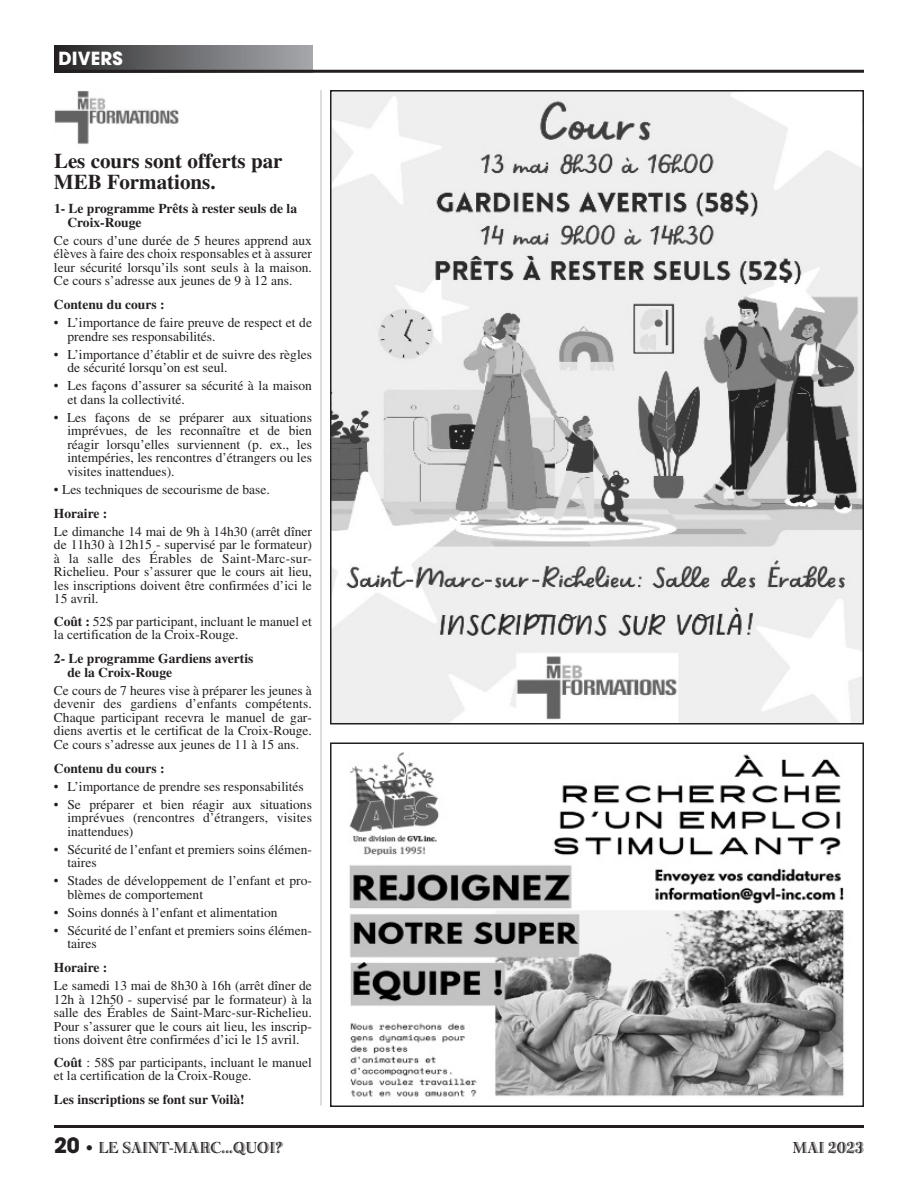
<style>
.page{position:relative;width:918px;height:1188px;background:#fff}
.page>*{position:absolute;margin:0;border:0;box-sizing:border-box;transform-origin:0 0}
.t1{font:700 21px/21px "Times";color:#231f20}
.t2{font:700 18px "Avant Garde";letter-spacing:.005em;color:#fff}
.t3{font:16.5px "Bertie Plain";color:#231f20}
.t4{font:13.5px/13.5px "Times";color:#231f20}
.t5{font:700 13.5px/13.5px "Times";color:#231f20}
.s1{font-weight:700}
.s2{font-family:"Avant Garde";font-weight:700;font-size:21px}
.s3{font-family:"Frutiger";font-weight:900;font-style:italic;font-size:15px}
</style>
<div class="page">
<hr style="left:54px;top:1125px;width:810px;height:3px;background:#231f20">
<img style="left:333px;top:93px;width:528px;height:629px">
<div style="left:330px;top:90px;width:534px;height:635px;border:2px solid #231f20"></div>
<img style="left:349px;top:752px;width:496px;height:345px">
<div style="left:330px;top:742px;width:534px;height:365px;border:2px solid #231f20"></div>
<svg style="left:54px;top:45px;width:258px;height:25px"></svg>
<hr style="left:54px;top:70px;width:810px;height:3px;background:#231f20">
<img style="left:54px;top:90px;width:125px;height:54px">
<hr style="left:321px;top:90px;width:1px;height:1016px;background:#bcbdc0">
<h2 class="t2" style="left:59px;top:52px;width:66px">DIVERS</h2>
<h1 class="t1" style="left:54px;top:153px;width:230px">Les cours sont offerts par<br>MEB Formations.</h1>
<p class="t5" style="left:67px;top:203px;width:231px;text-indent:-13px">1- Le programme Prêts à rester seuls de la<br>Croix-Rouge</p>
<p class="t4" style="left:54px;top:235px;width:260px;text-align:justify">Ce cours d’une durée de 5 heures apprend aux élèves à faire des choix responsables et à assurer leur sécurité lorsqu’ils sont seuls à la maison.<br>Ce cours s’adresse aux jeunes de 9 à 12 ans.</p>
<p class="t5" style="left:54px;top:299px;width:112px">Contenu du cours :</p>
<p class="t4" style="left:67px;top:317px;width:246px;text-indent:-13px">• L’importance de faire preuve de respect et de prendre ses responsabilités.</p>
<p class="t4" style="left:67px;top:349px;width:246px;text-indent:-13px">• L’importance d’établir et de suivre des règles de sécurité lorsqu’on est seul.</p>
<p class="t4" style="left:67px;top:380px;width:246px;text-indent:-13px">• Les façons d’assurer sa sécurité à la maison et dans la collectivité.</p>
<p class="t4" style="left:67px;top:412px;width:246px;text-align:justify;text-indent:-13px">• Les façons de se préparer aux situations imprévues, de les reconnaître et de bien réagir lorsqu’elles surviennent (p. ex., les intempéries, les rencontres d’étrangers ou les visites inattendues).</p>
<p class="t4" style="left:54px;top:484px;width:217px">• Les techniques de secourisme de base.</p>
<p class="t5" style="left:54px;top:508px;width:55px">Horaire :</p>
<p class="t4" style="left:54px;top:526px;width:260px;text-align:justify">Le dimanche 14 mai de 9h à 14h30 (arrêt dîner de 11h30 à 12h15 - supervisé par le formateur) à la salle des Érables de Saint-Marc-sur-Richelieu. Pour s’assurer que le cours ait lieu, les inscriptions doivent être confirmées d’ici le 15 avril.</p>
<p class="t4" style="left:54px;top:616px;width:260px"><span class="s1">Coût :</span> 52$ par participant, incluant le manuel et la certification de la Croix-Rouge.</p>
<p class="t5" style="left:67px;top:653px;width:187px;text-indent:-13px">2- Le programme Gardiens avertis de la Croix-Rouge</p>
<p class="t4" style="left:54px;top:685px;width:260px;text-align:justify">Ce cours de 7 heures vise à préparer les jeunes à devenir des gardiens d’enfants compétents.<br>Chaque participant recevra le manuel de gar&shy;diens avertis et le certificat de la Croix-Rouge.<br>Ce cours s’adresse aux jeunes de 11 à 15 ans.</p>
<p class="t5" style="left:54px;top:763px;width:112px">Contenu du cours :</p>
<p class="t4" style="left:54px;top:781px;width:251px">• L’importance de prendre ses responsabilités</p>
<p class="t4" style="left:67px;top:799px;width:246px;text-align:justify;text-indent:-13px">• Se préparer et bien réagir aux situations imprévues (rencontres d’étrangers, visites inattendues)</p>
<p class="t4" style="left:67px;top:844px;width:246px;text-indent:-13px">• Sécurité de l’enfant et premiers soins élémen&shy;taires</p>
<p class="t4" style="left:67px;top:875px;width:246px;text-indent:-13px">• Stades de développement de l’enfant et pro&shy;blèmes de comportement</p>
<p class="t4" style="left:54px;top:907px;width:225px">• Soins donnés à l’enfant et alimentation</p>
<p class="t4" style="left:67px;top:925px;width:246px;text-indent:-13px">• Sécurité de l’enfant et premiers soins élémen&shy;taires</p>
<p class="t5" style="left:54px;top:962px;width:55px">Horaire :</p>
<p class="t4" style="left:54px;top:980px;width:260px;text-align:justify">Le samedi 13 mai de 8h30 à 16h (arrêt dîner de 12h à 12h50 - supervisé par le formateur) à la salle des Érables de Saint-Marc-sur-Richelieu.<br>Pour s’assurer que le cours ait lieu, les inscrip&shy;tions doivent être confirmées d’ici le 15 avril.</p>
<p class="t4" style="left:54px;top:1057px;width:260px"><span class="s1">Coût</span> : 58$ par participants, incluant le manuel et la certification de la Croix-Rouge.</p>
<p class="t5" style="left:54px;top:1094px;width:192px">Les inscriptions se font sur Voilà!</p>
<p class="t3" style="left:54px;top:1142px;width:231px"><span class="s2">20</span> <span class="s3">•</span> LE SAINT-MARC...QUOI?</p>
<p class="t3" style="left:793px;top:1142px;width:73px">MAI 2023</p>
</div>
